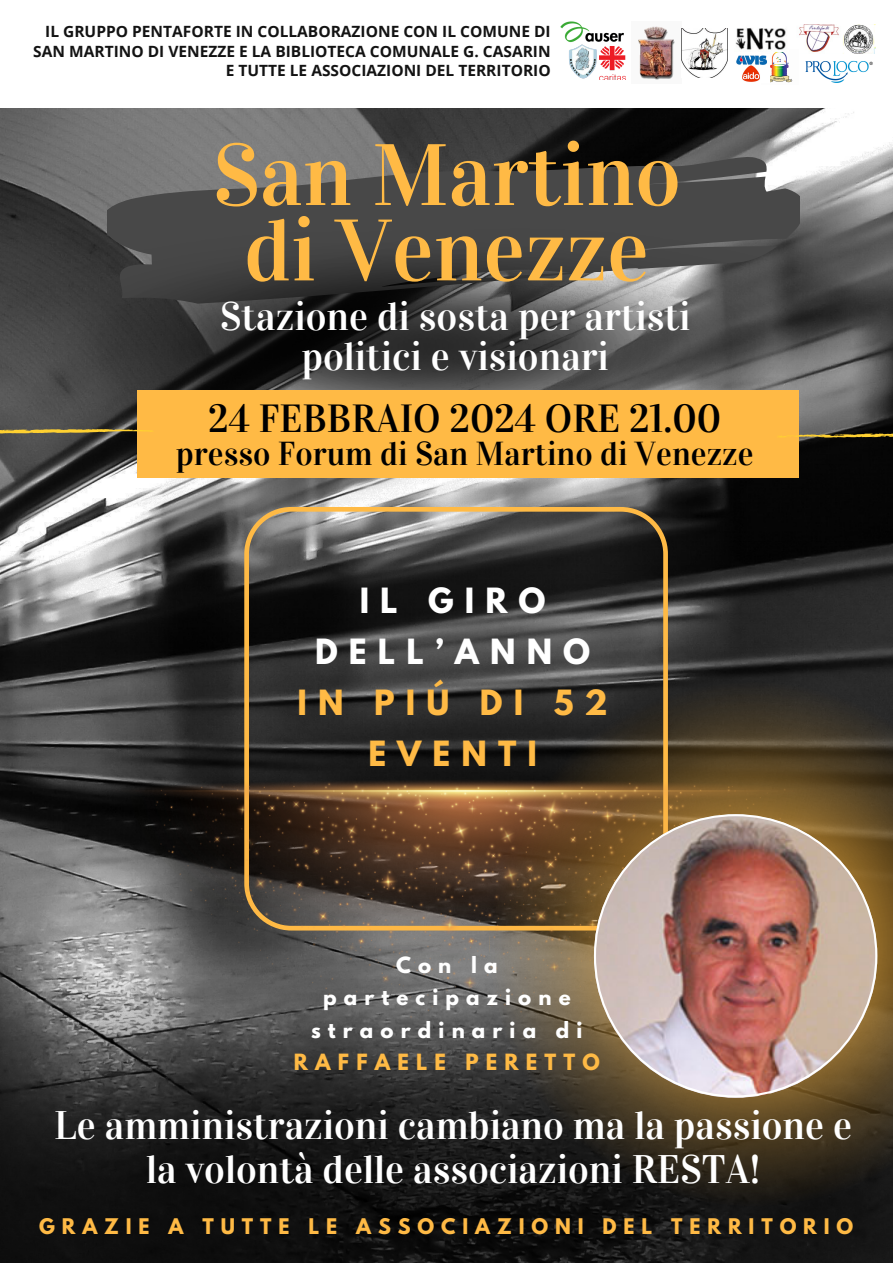
<style>
.page{position:relative;width:893px;height:1263px;background:#fff}
.page>*{position:absolute;margin:0;border:0;box-sizing:border-box;transform-origin:0 0}
.t1{font:87.22px/75.4px "Vidaloka";color:#ffba45;text-align:center}
.t2{font:39.67px/39.4px "Vidaloka";color:#fff;text-align:center}
.t3{font:39.08px "Vidaloka";color:#000}
.t4{font:33.08px "Vidaloka";color:#000}
.t5{font:700 30.83px/51.2px "League Spartan";letter-spacing:.36em;color:#fff;text-align:center}
.t6{font:700 19.8px/32.6px "League Spartan";letter-spacing:.36em;color:#fff;text-align:center}
.t7{font:700 19.12px "League Spartan";letter-spacing:.36em;color:#ffba45}
.t8{font:700 15.52px/19.6px "Open Sans";color:#131313;text-align:right}
.s1{color:#ffba45}
</style>
<div class="page">
<img style="left:0;top:108px;width:893px;height:791px">
<svg style="left:107px;top:157px;width:692px;height:72px;background:#535353"></svg>
<img style="left:0;top:899px;width:893px;height:364px">
<img style="left:0;top:229px;width:863px;height:236px">
<svg style="left:244px;top:507px;width:424px;height:272px;background:#423f3b"></svg>
<img style="left:107px;top:779px;width:383px;height:239px">
<svg style="left:490px;top:682px;width:403px;height:524px;background:#493c29"></svg>
<img style="left:594px;top:814px;width:283px;height:283px">
<div style="left:138px;top:391px;width:661px;height:87px;background:#ffba45"></div>
<svg style="left:0;top:429px;width:152px;height:6px"></svg>
<svg style="left:779px;top:431px;width:114px;height:7px"></svg>
<img style="left:799px;top:25px;width:76px;height:29px">
<img style="left:638px;top:26px;width:44px;height:54px">
<img style="left:805px;top:60px;width:68px;height:23px">
<img style="left:770px;top:52px;width:23px;height:31px">
<img style="left:736px;top:55px;width:31px;height:27px">
<img style="left:600px;top:47px;width:25px;height:33px">
<img style="left:682px;top:28px;width:45px;height:49px">
<img style="left:560px;top:21px;width:64px;height:22px">
<img style="left:735px;top:28px;width:51px;height:22px">
<img style="left:569px;top:44px;width:28px;height:35px">
<p class="t8" style="left:33px;top:21px;width:519px">IL GRUPPO PENTAFORTE IN COLLABORAZIONE CON IL COMUNE DI<br>SAN MARTINO DI VENEZZE E LA BIBLIOTECA COMUNALE G. CASARIN<br>E TUTTE LE ASSOCIAZIONI DEL TERRITORIO</p>
<p class="t1" style="left:212px;top:138px;width:470px">San Martino di Venezze</p>
<p class="t2" style="left:220px;top:297px;width:472px">Stazione di sosta per artisti politici e visionari</p>
<p class="t3" style="left:208px;top:395px;width:514px">24 FEBBRAIO 2024 ORE 21.00</p>
<p class="t4" style="left:176px;top:434px;width:579px">presso Forum di San Martino di Venezze</p>
<p class="t5" style="left:297px;top:579px;width:312px">IL GIRO<br>DELL’ANNO<br><span class="s1">IN PIÚ DI 52<br>EVENTI</span></p>
<p class="t6" style="left:294px;top:951px;width:307px">Con la partecipazione straordinaria di<br><span class="s1">RAFFAELE PERETTO</span></p>
<p class="t2" style="left:54px;top:1104px;width:799px;line-height:43.3px">Le amministrazioni cambiano ma la passione e la volontà delle associazioni RESTA!</p>
<p class="t7" style="left:39px;top:1217px;width:816px">GRAZIE A TUTTE LE ASSOCIAZIONI DEL TERRITORIO</p>
</div>
